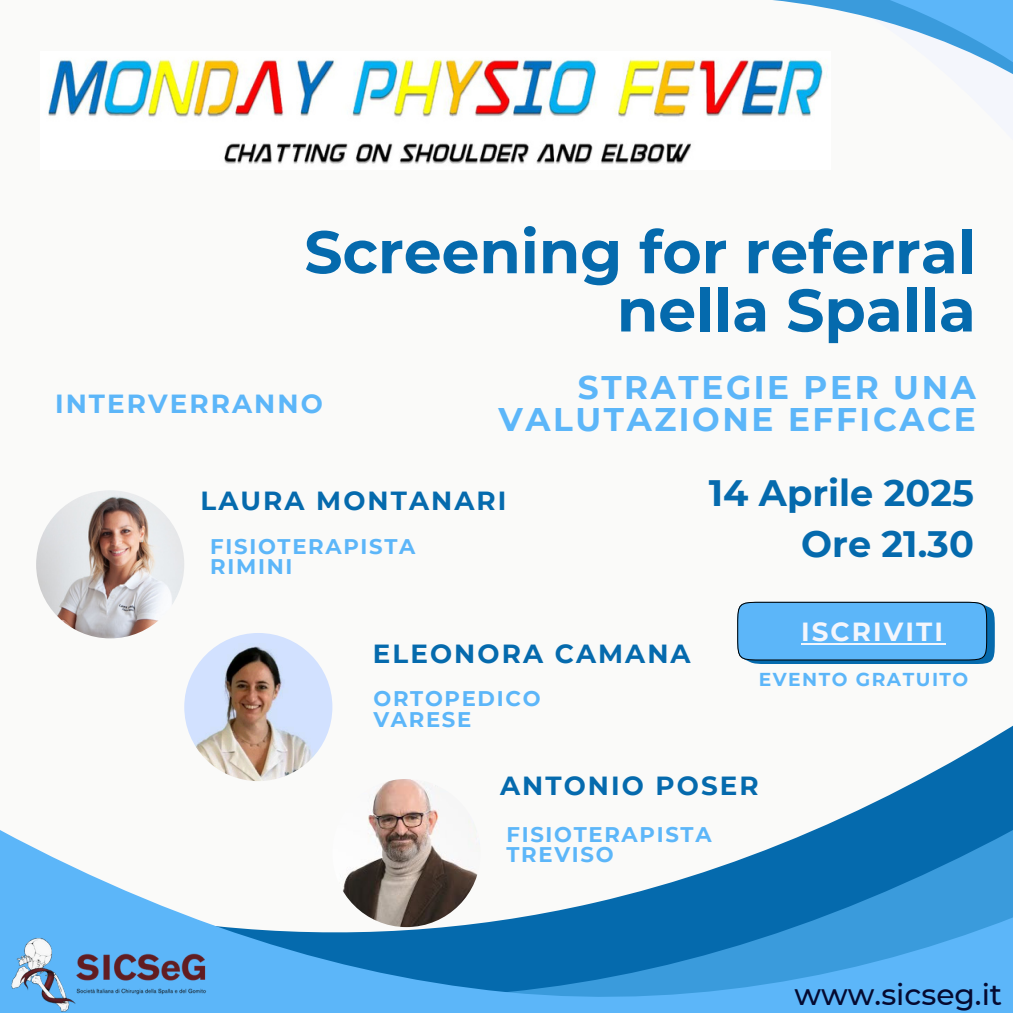
<style>
.page{position:relative;width:1013px;height:1013px;background:#fff}
.page>*{position:absolute;margin:0;border:0;box-sizing:border-box;transform-origin:0 0}
.t1{font:700 59.88px/58.2px "Montserrat";color:#056aad;text-align:right}
.t2{font:700 36.75px/50.6px "Montserrat";color:#056aad;text-align:right}
.t3{font:700 32.75px/31.4px "Montserrat";letter-spacing:.08em;color:#5cb6f9;text-align:right}
.t4{font:500 29.62px "Montserrat";color:#050a30}
.t5{font:700 26.12px "Montserrat";letter-spacing:.08em;color:#056aad}
.t6{font:700 26.12px "Montserrat";letter-spacing:.08em;color:#5cb6f9}
.t7{font:700 26.12px "Montserrat";letter-spacing:.08em;color:#f4f6fc}
.t8{font:700 21.12px/20.6px "Montserrat";letter-spacing:.08em;color:#5cb6f9}
.t9{font:700 18.62px "Montserrat";letter-spacing:.08em;color:#5cb6f9}
</style>
<div class="page">
<div style="left:0;top:0;width:1012px;height:1012px;background:#fafaf9"></div>
<svg style="left:188px;top:676px;width:824px;height:111px"></svg>
<svg style="left:0;top:787px;width:1012px;height:225px"></svg>
<svg style="left:773px;top:0;width:239px;height:74px"></svg>
<img style="left:48px;top:51px;width:782px;height:113px">
<img style="left:10px;top:936px;width:200px;height:76px">
<img style="left:36px;top:490px;width:148px;height:148px;border-radius:50%">
<img style="left:184px;top:633px;width:148px;height:148px;border-radius:50%">
<img style="left:332px;top:779px;width:148px;height:148px;border-radius:50%">
<svg style="left:737px;top:602px;width:257px;height:61px;background:#2972a4"></svg>
<div style="left:737px;top:602px;width:249px;height:58px;background:#5cb6f9;border-radius:21px"></div>
<div style="left:737px;top:602px;width:249px;height:58px;border:1px solid #000;border-radius:21px"></div>
<hr style="left:801px;top:643px;width:144px;height:1px;background:#f4f6fc">
<h3 class="t1" style="left:304px;top:223px;width:673px">Screening for referral nella Spalla</h3>
<h2 class="t3" style="left:498px;top:372px;width:479px">STRATEGIE PER UNA<br>VALUTAZIONE EFFICACE</h2>
<h5 class="t6" style="left:55px;top:387px;width:269px">INTERVERRANNO</h5>
<p class="t5" style="left:200px;top:484px;width:307px">LAURA MONTANARI</p>
<h5 class="t8" style="left:210px;top:535px;width:206px">FISIOTERAPISTA<br>RIMINI</h5>
<h1 class="t2" style="left:709px;top:467px;width:266px">14 Aprile 2025<br>Ore 21.30</h1>
<h6 class="t5" style="left:373px;top:637px;width:319px">ELEONORA CAMANA</h6>
<p class="t8" style="left:373px;top:688px;width:169px">ORTOPEDICO<br>VARESE</p>
<p class="t7" style="left:801px;top:615px;width:143px">ISCRIVITI</p>
<p class="t9" style="left:758px;top:668px;width:211px">EVENTO GRATUITO</p>
<p class="t5" style="left:500px;top:770px;width:260px">ANTONIO POSER</p>
<h5 class="t8" style="left:506px;top:824px;width:206px">FISIOTERAPISTA<br>TREVISO</h5>
<h5 class="t4" style="left:794px;top:976px;width:209px">www.sicseg.it</h5>
</div>
